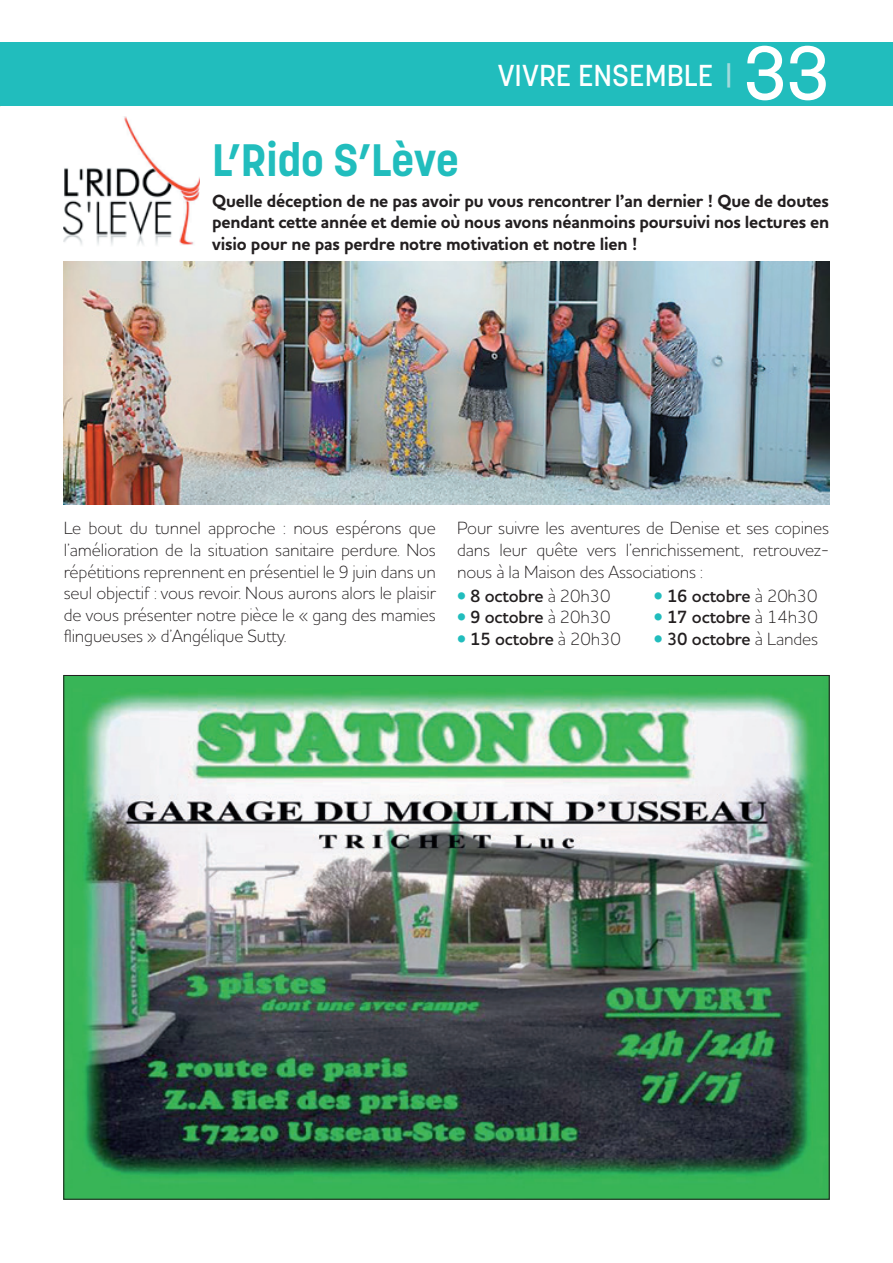
<style>
.page{position:relative;width:893px;height:1263px;background:#fff}
.page>*{position:absolute;margin:0;border:0;box-sizing:border-box;transform-origin:0 0}
.t1{font:500 75px "Korolev";color:#fff}
.t2{font:700 45px "Korolev";color:#21bdbd}
.t3{font:500 30px "Korolev";color:#fff}
.t4{font:300 18px/21.6px "Houschka Pro";letter-spacing:-.01em;color:#231f20;text-align:justify}
.t5{font:700 18px/21.6px "Houschka Pro";letter-spacing:-.01em;color:#231f20;text-align:justify}
.t6{font:600 18px "Houschka Pro";letter-spacing:-.01em;color:#231f20}
.s1{color:#a2dadb}
.s2{color:#21bdbd}
.s3{font-weight:300}
</style>
<div class="page">
<img style="left:64px;top:262px;width:766px;height:242px">
<img style="left:63px;top:117px;width:136px;height:128px">
<img style="left:65px;top:677px;width:763px;height:520px">
<div style="left:0;top:43px;width:893px;height:63px;background:#21bdbd"></div>
<h3 class="t3" style="left:498px;top:57px;width:236px">VIVRE ENSEMBLE <span class="s1">|</span></h3>
<h1 class="t1" style="left:743px;top:26px;width:87px">33</h1>
<h2 class="t2" style="left:212px;top:132px;width:248px">L’Rido S’Lève</h2>
<p class="t5" style="left:212px;top:190px;width:619px">Quelle déception de ne pas avoir pu vous rencontrer l’an dernier ! Que de doutes pendant cette année et demie où nous avons néanmoins poursuivi nos lectures en visio pour ne pas perdre notre motivation et notre lien !</p>
<p class="t4" style="left:64px;top:517px;width:374px">Le bout du tunnel approche : nous espérons que l’amélioration de la situation sanitaire perdure. Nos répétitions reprennent en présentiel le 9 juin dans un seul objectif : vous revoir. Nous aurons alors le plaisir de vous présenter notre pièce le « gang des mamies flingueuses » d’Angélique Sutty.</p>
<p class="t4" style="left:457px;top:517px;width:374px">Pour suivre les aventures de Denise et ses copines dans leur quête vers l’enrichissement, retrouvez&shy;nous à la Maison des Associations :</p>
<p class="t6" style="left:457px;top:584px;width:155px"><span class="s2">•</span> 8 octobre <span class="s3">à 20h30</span></p>
<p class="t6" style="left:457px;top:605px;width:155px"><span class="s2">•</span> 9 octobre <span class="s3">à 20h30</span></p>
<p class="t6" style="left:457px;top:627px;width:165px"><span class="s2">•</span> 15 octobre <span class="s3">à 20h30</span></p>
<p class="t6" style="left:654px;top:584px;width:165px"><span class="s2">•</span> 16 octobre <span class="s3">à 20h30</span></p>
<p class="t6" style="left:654px;top:605px;width:165px"><span class="s2">•</span> 17 octobre <span class="s3">à 14h30</span></p>
<p class="t6" style="left:654px;top:627px;width:166px"><span class="s2">•</span> 30 octobre <span class="s3">à Landes</span></p>
</div>
